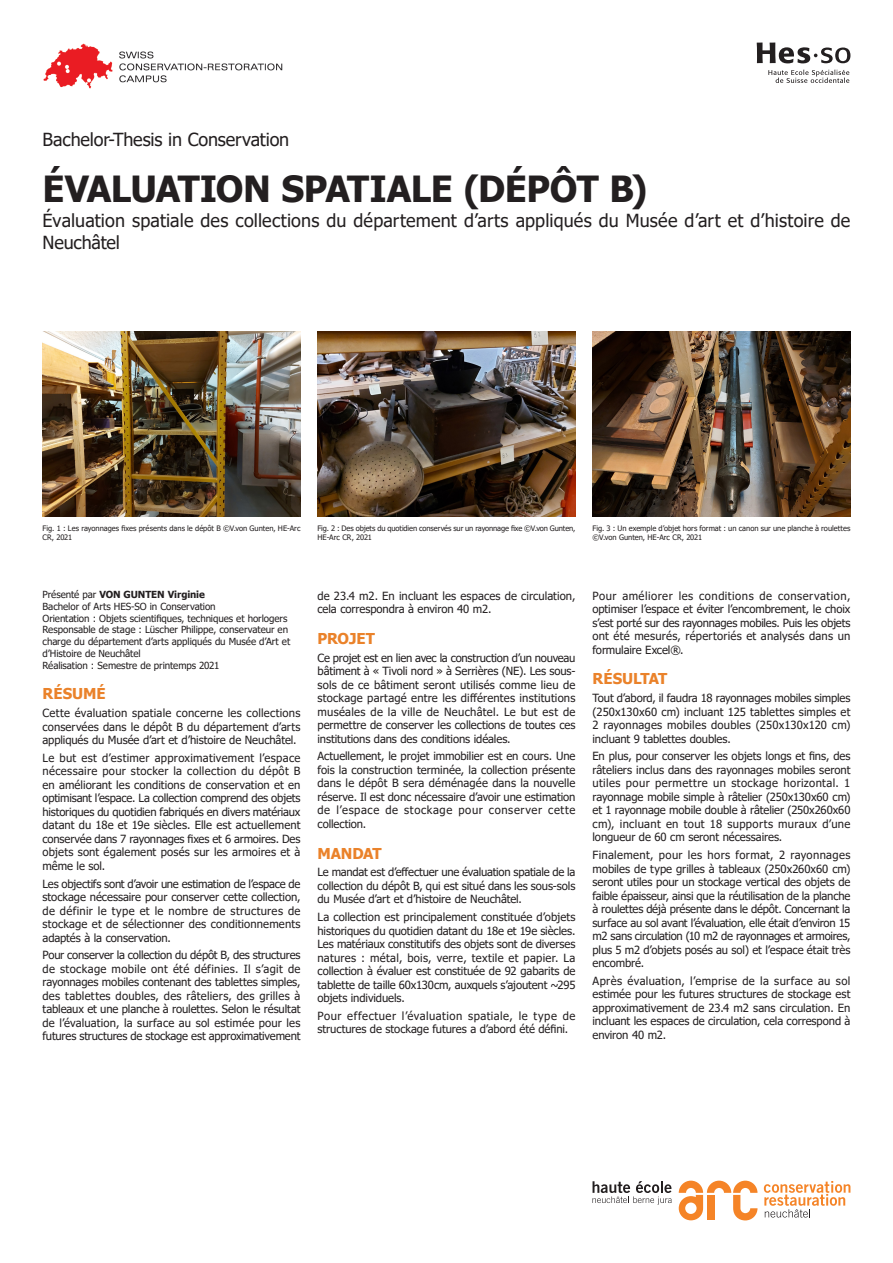
<style>
.page{position:relative;width:893px;height:1263px;background:#fff}
.page>*{position:absolute;margin:0;border:0;box-sizing:border-box;transform-origin:0 0}
.Titre_haut{font:700 36px "Tahoma";letter-spacing:-.015em;color:#231f20}
.Titre_haut-sous-titi{font:18px/21.6px "Tahoma";color:#231f20}
.Titre{font:700 15px "Tahoma";letter-spacing:-.01em;color:#ea822a}
.t1{font:11.25px/13.5px "Tahoma";letter-spacing:-.005em;color:#231f20;text-align:justify}
.t2{font:11.25px/13.5px "Tahoma";letter-spacing:.025em;color:#231f20}
.Normal_alignö_gauche{font:9.75px/11.7px "Tahoma";letter-spacing:-.005em;color:#231f20}
.Lögende{font:7.5px/9px "Tahoma";letter-spacing:-.005em;color:#231f20}
.s1{font-weight:700}
</style>
<div class="page">
<svg style="left:679px;top:1180px;width:78px;height:40px"></svg>
<svg style="left:592px;top:1181px;width:79px;height:23px"></svg>
<svg style="left:764px;top:1181px;width:86px;height:36px"></svg>
<svg style="left:768px;top:70px;width:81px;height:13px"></svg>
<svg style="left:757px;top:43px;width:93px;height:20px"></svg>
<img style="left:43px;top:43px;width:240px;height:46px">
<img style="left:592px;top:332px;width:258px;height:184px">
<img style="left:317px;top:332px;width:258px;height:184px">
<img style="left:43px;top:332px;width:257px;height:184px">
<p class="Titre_haut-sous-titi" style="left:43px;top:129px;width:248px">Bachelor-Thesis in Conservation</p>
<p class="Titre_haut" style="left:43px;top:163px;width:606px">ÉVALUATION SPATIALE (DÉPÔT B)</p>
<p class="Titre_haut-sous-titi" style="left:43px;top:211px;width:809px">Évaluation spatiale des collections du département d’arts appliqués du Musée d’art et d’histoire de<br>Neuchâtel</p>
<p class="Lögende" style="left:43px;top:524px;width:259px">Fig. 1 : Les rayonnages fixes présents dans le dépôt B ©V.von Gunten, HE-Arc<br>CR, 2021</p>
<p class="Lögende" style="left:317px;top:524px;width:259px">Fig. 2 : Des objets du quotidien conservés sur un rayonnage fixe ©V.von Gunten,<br>HE-Arc CR, 2021</p>
<p class="Lögende" style="left:592px;top:524px;width:259px">Fig. 3 : Un exemple d’objet hors format : un canon sur une planche à roulettes ©V.von Gunten, HE-Arc CR, 2021</p>
<p class="Normal_alignö_gauche" style="left:43px;top:589px;width:249px">Présenté par <span class="s1">VON GUNTEN Virginie<br></span>Bachelor of Arts HES-SO in Conservation<br>Orientation : Objets scientifiques, techniques et horlogers Responsable de stage : Lüscher Philippe, conservateur en charge du département d’arts appliqués du Musée d’Art et d’Histoire de Neuchâtel<br>Réalisation : Semestre de printemps 2021</p>
<p class="Titre" style="left:43px;top:683px;width:65px">RÉSUMÉ</p>
<p class="t1" style="left:43px;top:707px;width:259px">Cette évaluation spatiale concerne les collections conservées dans le dépôt B du département d’arts appliqués du Musée d’art et d’histoire de Neuchâtel.</p>
<p class="t1" style="left:43px;top:752px;width:259px">Le but est d’estimer approximativement l’espace nécessaire pour stocker la collection du dépôt B en améliorant les conditions de conservation et en optimisant l’espace. La collection comprend des objets historiques du quotidien fabriqués en divers matériaux datant du 18e et 19e siècles. Elle est actuellement conservée dans 7 rayonnages fixes et 6 armoires. Des objets sont également posés sur les armoires et à même le sol.</p>
<p class="t1" style="left:43px;top:877px;width:259px">Les objectifs sont d’avoir une estimation de l’espace de stockage nécessaire pour conserver cette collection, de définir le type et le nombre de structures de stockage et de sélectionner des conditionnements adaptés à la conservation.</p>
<p class="t1" style="left:43px;top:949px;width:259px">Pour conserver la collection du dépôt B, des structures de stockage mobile ont été définies. Il s’agit de rayonnages mobiles contenant des tablettes simples, des tablettes doubles, des râteliers, des grilles à tableaux et une planche à roulettes. Selon le résultat de l’évaluation, la surface au sol estimée pour les futures structures de stockage est approximativement</p>
<p class="t1" style="left:317px;top:589px;width:259px">de 23.4 m2. En incluant les espaces de circulation, cela correspondra à environ 40 m2.</p>
<p class="Titre" style="left:317px;top:628px;width:59px">PROJET</p>
<p class="t1" style="left:317px;top:651px;width:259px">Ce projet est en lien avec la construction d’un nouveau bâtiment à « Tivoli nord » à Serrières (NE). Les sous&shy;sols de ce bâtiment seront utilisés comme lieu de stockage partagé entre les différentes institutions muséales de la ville de Neuchâtel. Le but est de permettre de conserver les collections de toutes ces institutions dans des conditions idéales.</p>
<p class="t1" style="left:317px;top:750px;width:259px">Actuellement, le projet immobilier est en cours. Une fois la construction terminée, la collection présente dans le dépôt B sera déménagée dans la nouvelle réserve. Il est donc nécessaire d’avoir une estimation de l’espace de stockage pour conserver cette collection.</p>
<p class="Titre" style="left:317px;top:842px;width:66px">MANDAT</p>
<p class="t1" style="left:317px;top:866px;width:259px">Le mandat est d’effectuer une évaluation spatiale de la collection du dépôt B, qui est situé dans les sous-sols du Musée d’art et d’histoire de Neuchâtel.</p>
<p class="t1" style="left:317px;top:911px;width:259px">La collection est principalement constituée d’objets historiques du quotidien datant du 18e et 19e siècles.<br>Les matériaux constitutifs des objets sont de diverses natures : métal, bois, verre, textile et papier. La collection à évaluer est constituée de 92 gabarits de tablette de taille 60x130cm, auxquels s’ajoutent ~295 objets individuels.</p>
<p class="t2" style="left:317px;top:1009px;width:259px">Pour effectuer l’évaluation spatiale, le type de structures de stockage futures a d’abord été défini.</p>
<p class="t1" style="left:592px;top:589px;width:259px">Pour améliorer les conditions de conservation, optimiser l’espace et éviter l’encombrement, le choix s’est porté sur des rayonnages mobiles. Puis les objets ont été mesurés, répertoriés et analysés dans un formulaire Excel®.</p>
<p class="Titre" style="left:592px;top:668px;width:76px">RÉSULTAT</p>
<p class="t1" style="left:592px;top:692px;width:259px">Tout d’abord, il faudra 18 rayonnages mobiles simples (250x130x60 cm) incluant 125 tablettes simples et 2 rayonnages mobiles doubles (250x130x120 cm) incluant 9 tablettes doubles.</p>
<p class="t1" style="left:592px;top:750px;width:259px">En plus, pour conserver les objets longs et fins, des râteliers inclus dans des rayonnages mobiles seront utiles pour permettre un stockage horizontal. 1 rayonnage mobile simple à râtelier (250x130x60 cm) et 1 rayonnage mobile double à râtelier (250x260x60 cm), incluant en tout 18 supports muraux d’une longueur de 60 cm seront nécessaires.</p>
<p class="t1" style="left:592px;top:849px;width:259px">Finalement, pour les hors format, 2 rayonnages mobiles de type grilles à tableaux (250x260x60 cm) seront utiles pour un stockage vertical des objets de faible épaisseur, ainsi que la réutilisation de la planche à roulettes déjà présente dans le dépôt. Concernant la surface au sol avant l’évaluation, elle était d’environ 15 m2 sans circulation (10 m2 de rayonnages et armoires, plus 5 m2 d’objets posés au sol) et l’espace était très encombré.</p>
<p class="t1" style="left:592px;top:974px;width:259px">Après évaluation, l’emprise de la surface au sol estimée pour les futures structures de stockage est approximativement de 23.4 m2 sans circulation. En incluant les espaces de circulation, cela correspond à environ 40 m2.</p>
</div>
